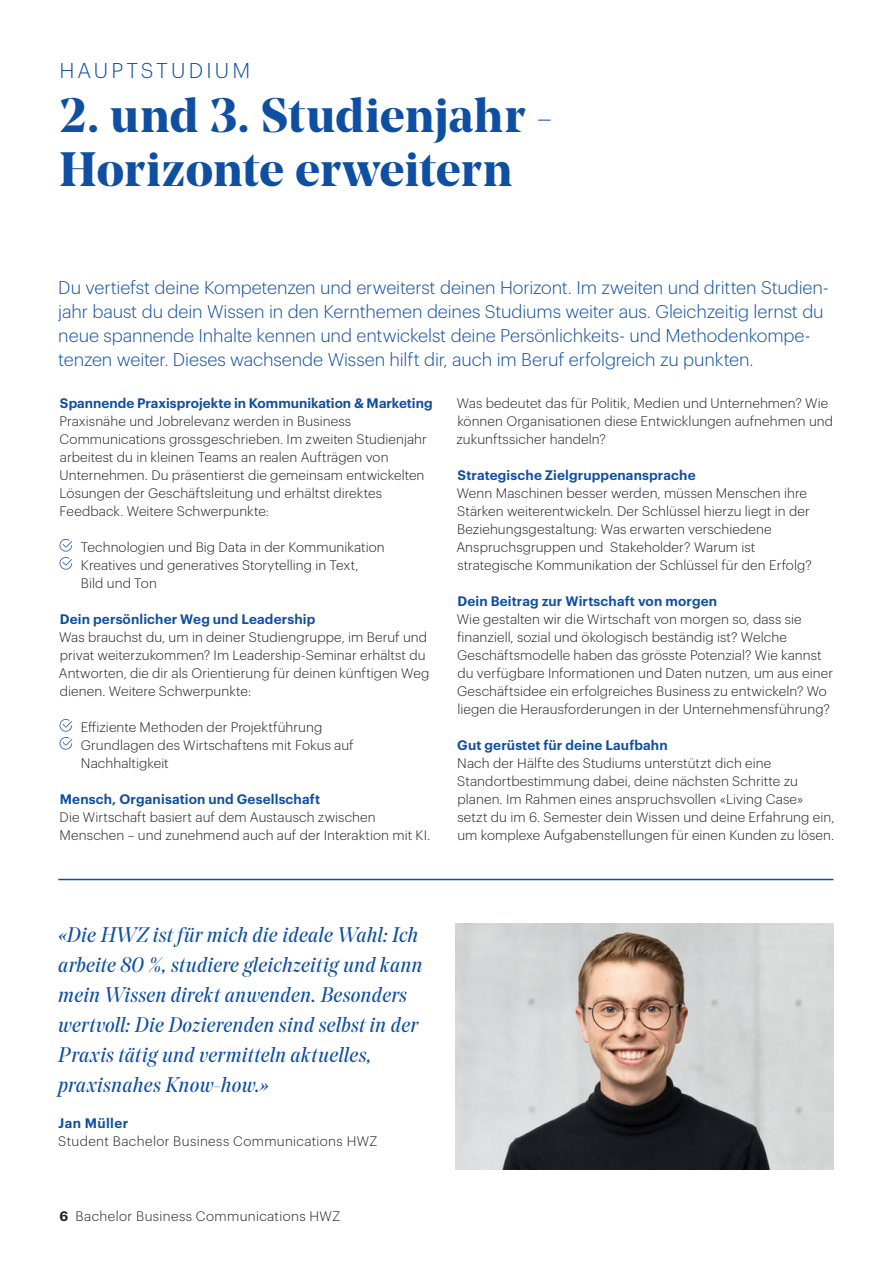
<style>
.page{position:relative;width:893px;height:1263px;background:#fff}
.page>*{position:absolute;margin:0;border:0;box-sizing:border-box;transform-origin:0 0}
._2_Haupttitel{font:700 48px/54px "Noe Display";letter-spacing:.01em;color:#0f4fa1}
._1_Haupttitel{font:italic 21px/30px "Noe Display";letter-spacing:.01em;color:#0f4fa1}
._3_Übertitel{font:300 21px "Graphik";letter-spacing:.15em;color:#0f4fa1}
._4_Modultitel{font:300 18px/24px "Graphik";letter-spacing:-.005em;color:#0f4fa1}
._5_Content_Flattersatz{font:300 13.5px/18px "Graphik";letter-spacing:.01em;color:#231f20}
._4_Modultitel-2{font:300 13.5px/18px "Graphik";letter-spacing:.01em;color:#231f20}
._07_Aufzählung_manuell{font:300 13.5px/18px "Graphik";letter-spacing:.005em;color:#231f20}
._4_Modultitel-3{font:600 13.5px "Graphik";letter-spacing:.01em;color:#0f4fa1}
._5_Content_Flattersatz-2{font:300 13.5px "Graphik";letter-spacing:.03em;color:#231f20}
._07_Aufzählung_manuell-2{font:600 13.5px "Graphik";letter-spacing:.015em;color:#0f4fa1}
._5_Content_Flattersatz-3{font:600 13.5px "Graphik";letter-spacing:.03em;color:#0f4fa1}
.s1{font-weight:600}
</style>
<div class="page">
<svg style="left:59px;top:539px;width:13px;height:31px"></svg>
<svg style="left:59px;top:719px;width:13px;height:31px"></svg>
<hr style="left:58px;top:879px;width:775px;height:1px;background:#0f4fa1">
<img style="left:456px;top:924px;width:377px;height:246px">
<p class="_3_Übertitel" style="left:60px;top:55px;width:192px">HAUPTSTUDIUM</p>
<p class="_2_Haupttitel" style="left:60px;top:87px;width:495px">2. und 3. Studienjahr -<br>Horizonte erweitern</p>
<p class="_4_Modultitel" style="left:58px;top:274px;width:772px">Du vertiefst deine Kompetenzen und erweiterst deinen Horizont. Im zweiten und dritten Studien&shy;jahr baust du dein Wissen in den Kernthemen deines Studiums weiter aus. Gleichzeitig lernst du neue spannende Inhalte kennen und entwickelst deine Persönlichkeits- und Methodenkompe&shy;tenzen weiter. Dieses wachsende Wissen hilft dir, auch im Beruf erfolgreich zu punkten.</p>
<p class="_4_Modultitel-3" style="left:60px;top:392px;width:374px">Spannende Praxisprojekte in Kommunikation &amp; Marketing</p>
<p class="_5_Content_Flattersatz" style="left:60px;top:411px;width:369px">Praxisnähe und Jobrelevanz werden in Business Communications grossgeschrieben. Im zweiten Studienjahr arbeitest du in kleinen Teams an realen Aufträgen von Unternehmen. Du präsentierst die gemeinsam entwickelten Lösungen der Geschäftsleitung und erhältst direktes Feedback. Weitere Schwerpunkte:</p>
<p class="_07_Aufzählung_manuell" style="left:81px;top:537px;width:305px">Technologien und Big Data in der Kommunikation</p>
<p class="_07_Aufzählung_manuell" style="left:81px;top:555px;width:279px">Kreatives und generatives Storytelling in Text,<br>Bild und Ton</p>
<p class="_4_Modultitel-3" style="left:60px;top:608px;width:257px">Dein persönlicher Weg und Leadership</p>
<p class="_5_Content_Flattersatz" style="left:59px;top:627px;width:372px">Was brauchst du, um in deiner Studiengruppe, im Beruf und privat weiterzukommen? Im Leadership-Seminar erhältst du Antworten, die dir als Orientierung für deinen künftigen Weg dienen. Weitere Schwerpunkte:</p>
<p class="_07_Aufzählung_manuell" style="left:81px;top:717px;width:243px">Effiziente Methoden der Projektführung</p>
<p class="_07_Aufzählung_manuell" style="left:81px;top:735px;width:275px">Grundlagen des Wirtschaftens mit Fokus auf<br>Nachhaltigkeit</p>
<p class="_07_Aufzählung_manuell-2" style="left:60px;top:788px;width:262px">Mensch, Organisation und Gesellschaft</p>
<p class="_4_Modultitel-2" style="left:60px;top:807px;width:372px">Die Wirtschaft basiert auf dem Austausch zwischen<br>Menschen – und zunehmend auch auf der Interaktion mit KI.</p>
<p class="_4_Modultitel-2" style="left:456px;top:393px;width:378px">Was bedeutet das für Politik, Medien und Unternehmen? Wie können Organisationen diese Entwicklungen aufnehmen und zukunftssicher handeln?</p>
<p class="_4_Modultitel-3" style="left:458px;top:464px;width:240px">Strategische Zielgruppenansprache</p>
<p class="_5_Content_Flattersatz" style="left:456px;top:483px;width:357px">Wenn Maschinen besser werden, müssen Menschen ihre Stärken weiterentwickeln. Der Schlüssel hierzu liegt in der Beziehungsgestaltung: Was erwarten verschiedene Anspruchsgruppen und Stakeholder? Warum ist strategische Kommunikation der Schlüssel für den Erfolg?</p>
<p class="_4_Modultitel-3" style="left:457px;top:590px;width:261px">Dein Beitrag zur Wirtschaft von morgen</p>
<p class="_5_Content_Flattersatz" style="left:457px;top:609px;width:378px">Wie gestalten wir die Wirtschaft von morgen so, dass sie finanziell, sozial und ökologisch beständig ist? Welche Geschäftsmodelle haben das grösste Potenzial? Wie kannst du verfügbare Informationen und Daten nutzen, um aus einer Geschäftsidee ein erfolgreiches Business zu entwickeln? Wo liegen die Herausforderungen in der Unternehmensführung?</p>
<p class="_4_Modultitel-3" style="left:457px;top:734px;width:212px">Gut gerüstet für deine Laufbahn</p>
<p class="_5_Content_Flattersatz" style="left:457px;top:753px;width:379px">Nach der Hälfte des Studiums unterstützt dich eine Standortbestimmung dabei, deine nächsten Schritte zu planen. Im Rahmen eines anspruchsvollen «Living Case» setzt du im 6. Semester dein Wissen und deine Erfahrung ein, um komplexe Aufgabenstellungen für einen Kunden zu lösen.</p>
<p class="_1_Haupttitel" style="left:58px;top:919px;width:366px">«Die HWZ ist für mich die ideale Wahl: Ich arbeite 80 %, studiere gleichzeitig und kann mein Wissen direkt anwenden. Besonders wertvoll: Die Dozierenden sind selbst in der Praxis tätig und vermitteln aktuelles, praxisnahes Know-how.»</p>
<p class="_5_Content_Flattersatz-3" style="left:58px;top:1112px;width:71px">Jan Müller</p>
<p class="_5_Content_Flattersatz-2" style="left:58px;top:1131px;width:321px">Student Bachelor Business Communications HWZ</p>
<p class="_5_Content_Flattersatz-2" style="left:60px;top:1206px;width:282px"><span class="s1">6</span> Bachelor Business Communications HWZ</p>
</div>
